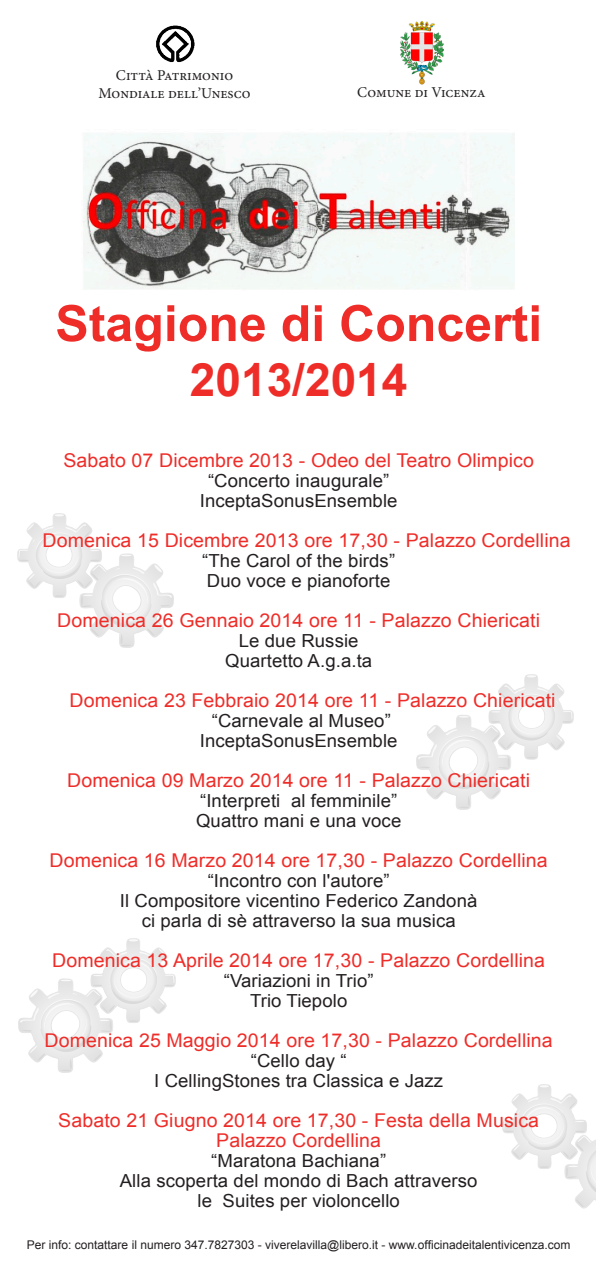
<style>
.page{position:relative;width:596px;height:1276px;background:#fff}
.page>*{position:absolute;margin:0;border:0;box-sizing:border-box;transform-origin:0 0}
.t1{font:700 50px "Arial";color:#ee2d29}
.t2{font:700 46px "Arial";color:#ee2d29}
.t3{font:19px "Arial";letter-spacing:.005em;color:#ee2d29}
.t4{font:18px "Arial";letter-spacing:.005em;color:#231f20}
.t5{font:15px "Minion Pro";color:#231f20}
.t6{font:12px "Arial";color:#231f20}
</style>
<div class="page">
<img style="left:156px;top:25px;width:39px;height:38px">
<img style="left:83px;top:133px;width:430px;height:156px">
<img style="left:400px;top:22px;width:43px;height:62px">
<img style="left:17px;top:513px;width:156px;height:134px">
<img style="left:416px;top:675px;width:157px;height:134px">
<img style="left:19px;top:938px;width:156px;height:134px">
<img style="left:502px;top:1084px;width:93px;height:125px">
<p class="t5" style="left:116px;top:65px;width:118px">Città Patrimonio</p>
<p class="t5" style="left:98px;top:83px;width:153px">Mondiale dell’Unesco</p>
<p class="t5" style="left:357px;top:83px;width:130px">Comune di Vicenza</p>
<p class="t1" style="left:55px;top:290px;width:488px">Stagione di Concerti</p>
<p class="t2" style="left:190px;top:350px;width:219px">2013/2014</p>
<p class="t3" style="left:63px;top:448px;width:471px">Sabato 07 Dicembre 2013 - Odeo del Teatro Olimpico</p>
<p class="t4" style="left:208px;top:469px;width:183px">“Concerto inaugurale”</p>
<p class="t4" style="left:200px;top:489px;width:199px">InceptaSonusEnsemble</p>
<p class="t3" style="left:43px;top:528px;width:529px">Domenica 15 Dicembre 2013 ore 17,30 - Palazzo Cordellina</p>
<p class="t4" style="left:202px;top:549px;width:194px">“The Carol of the birds”</p>
<p class="t4" style="left:207px;top:569px;width:185px">Duo voce e pianoforte</p>
<p class="t3" style="left:57px;top:608px;width:484px">Domenica 26 Gennaio 2014 ore 11 - Palazzo Chiericati</p>
<p class="t4" style="left:239px;top:629px;width:121px">Le due Russie</p>
<p class="t4" style="left:225px;top:649px;width:148px">Quartetto A.g.a.ta</p>
<p class="t3" style="left:69px;top:688px;width:487px">Domenica 23 Febbraio 2014 ore 11 - Palazzo Chiericati</p>
<p class="t4" style="left:211px;top:709px;width:180px">“Carnevale al Museo”</p>
<p class="t4" style="left:200px;top:729px;width:199px">InceptaSonusEnsemble</p>
<p class="t3" style="left:67px;top:768px;width:464px">Domenica 09 Marzo 2014 ore 11 - Palazzo Chiericati</p>
<p class="t4" style="left:200px;top:789px;width:199px">“Interpreti al femminile”</p>
<p class="t4" style="left:196px;top:809px;width:207px">Quattro mani e una voce</p>
<p class="t3" style="left:49px;top:848px;width:499px">Domenica 16 Marzo 2014 ore 17,30 - Palazzo Cordellina</p>
<p class="t4" style="left:207px;top:869px;width:183px">“Incontro con l'autore”</p>
<p class="t4" style="left:120px;top:889px;width:359px">Il Compositore vicentino Federico Zandonà</p>
<p class="t4" style="left:142px;top:909px;width:315px">ci parla di sè attraverso la sua musica</p>
<p class="t3" style="left:52px;top:948px;width:494px">Domenica 13 Aprile 2014 ore 17,30 - Palazzo Cordellina</p>
<p class="t4" style="left:223px;top:969px;width:151px">“Variazioni in Trio”</p>
<p class="t4" style="left:250px;top:989px;width:99px">Trio Tiepolo</p>
<p class="t3" style="left:44px;top:1028px;width:509px">Domenica 25 Maggio 2014 ore 17,30 - Palazzo Cordellina</p>
<p class="t4" style="left:250px;top:1049px;width:97px">“Cello day “</p>
<p class="t4" style="left:154px;top:1069px;width:290px">I CellingStones tra Classica e Jazz</p>
<p class="t3" style="left:58px;top:1108px;width:482px">Sabato 21 Giugno 2014 ore 17,30 - Festa della Musica</p>
<p class="t3" style="left:216px;top:1128px;width:166px">Palazzo Cordellina</p>
<p class="t4" style="left:211px;top:1149px;width:176px">“Maratona Bachiana”</p>
<p class="t4" style="left:120px;top:1169px;width:359px">Alla scoperta del mondo di Bach attraverso</p>
<p class="t4" style="left:197px;top:1189px;width:204px">le Suites per violoncello</p>
<p class="t6" style="left:27px;top:1236px;width:545px">Per info: contattare il numero 347.7827303 - viverelavilla@libero.it - www.officinadeitalentivicenza.com</p>
</div>
